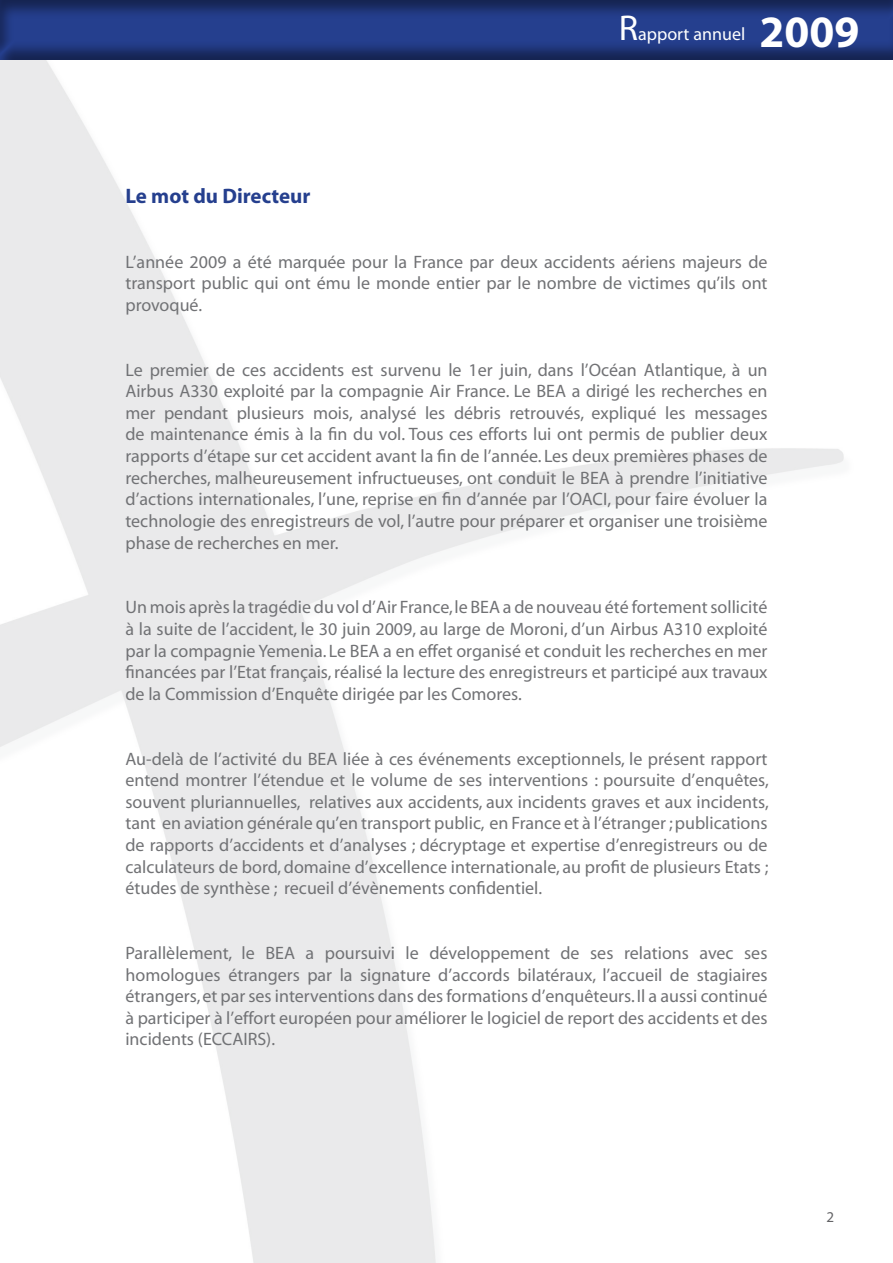
<style>
.page{position:relative;width:893px;height:1263px;background:#fff}
.page>*{position:absolute;margin:0;border:0;box-sizing:border-box;transform-origin:0 0}
.t1{font:700 45px "Myriad";color:#fff}
.t2{font:700 21px "Myriad";color:#253f8e}
.t3{font:18px/21.6px "Myriad";color:#717275;text-align:justify}
.t4{font:18px "Myriad";color:#fff}
.t5{font:15px "Myriad";color:#636366}
.s1{font-size:36px}
</style>
<div class="page">
<div style="left:0;top:0;width:893px;height:60px;background:#231f20;opacity:.5"></div>
<p class="t2" style="left:125px;top:185px;width:187px">Le mot du Directeur</p>
<p class="t4" style="left:619px;top:25px;width:128px"><span class="s1">R</span>apport annuel</p>
<h1 class="t1" style="left:760px;top:9px;width:101px">2009</h1>
<p class="t3" style="left:125px;top:252px;width:644px">L’année 2009 a été marquée pour la France par deux accidents aériens majeurs de transport public qui ont ému le monde entier par le nombre de victimes qu’ils ont provoqué.</p>
<p class="t3" style="left:125px;top:360px;width:644px">Le premier de ces accidents est survenu le 1er juin, dans l’Océan Atlantique, à un Airbus A330 exploité par la compagnie Air France. Le BEA a dirigé les recherches en mer pendant plusieurs mois, analysé les débris retrouvés, expliqué les messages de maintenance émis à la fin du vol. Tous ces efforts lui ont permis de publier deux rapports d’étape sur cet accident avant la fin de l’année. Les deux premières phases de recherches, malheureusement infructueuses, ont conduit le BEA à prendre l’initiative d’actions internationales, l’une, reprise en fin d’année par l’OACI, pour faire évoluer la technologie des enregistreurs de vol, l’autre pour préparer et organiser une troisième phase de recherches en mer.</p>
<p class="t3" style="left:125px;top:597px;width:644px">Un mois après la tragédie du vol d’Air France, le BEA a de nouveau été fortement sollicité à la suite de l’accident, le 30 juin 2009, au large de Moroni, d’un Airbus A310 exploité par la compagnie Yemenia. Le BEA a en effet organisé et conduit les recherches en mer financées par l’Etat français, réalisé la lecture des enregistreurs et participé aux travaux de la Commission d’Enquête dirigée par les Comores.</p>
<p class="t3" style="left:125px;top:748px;width:645px">Au-delà de l’activité du BEA liée à ces événements exceptionnels, le présent rapport entend montrer l’étendue et le volume de ses interventions : poursuite d’enquêtes, souvent pluriannuelles, relatives aux accidents, aux incidents graves et aux incidents, tant en aviation générale qu’en transport public, en France et à l’étranger ; publications de rapports d’accidents et d’analyses ; décryptage et expertise d’enregistreurs ou de calculateurs de bord, domaine d’excellence internationale, au profit de plusieurs Etats ; études de synthèse ; recueil d’évènements confidentiel.</p>
<p class="t3" style="left:125px;top:943px;width:644px">Parallèlement, le BEA a poursuivi le développement de ses relations avec ses homologues étrangers par la signature d’accords bilatéraux, l’accueil de stagiaires étrangers, et par ses interventions dans des formations d’enquêteurs. Il a aussi continué à participer à l’effort européen pour améliorer le logiciel de report des accidents et des incidents (ECCAIRS).</p>
<p class="t5" style="left:826px;top:1209px;width:9px">2</p>
</div>
